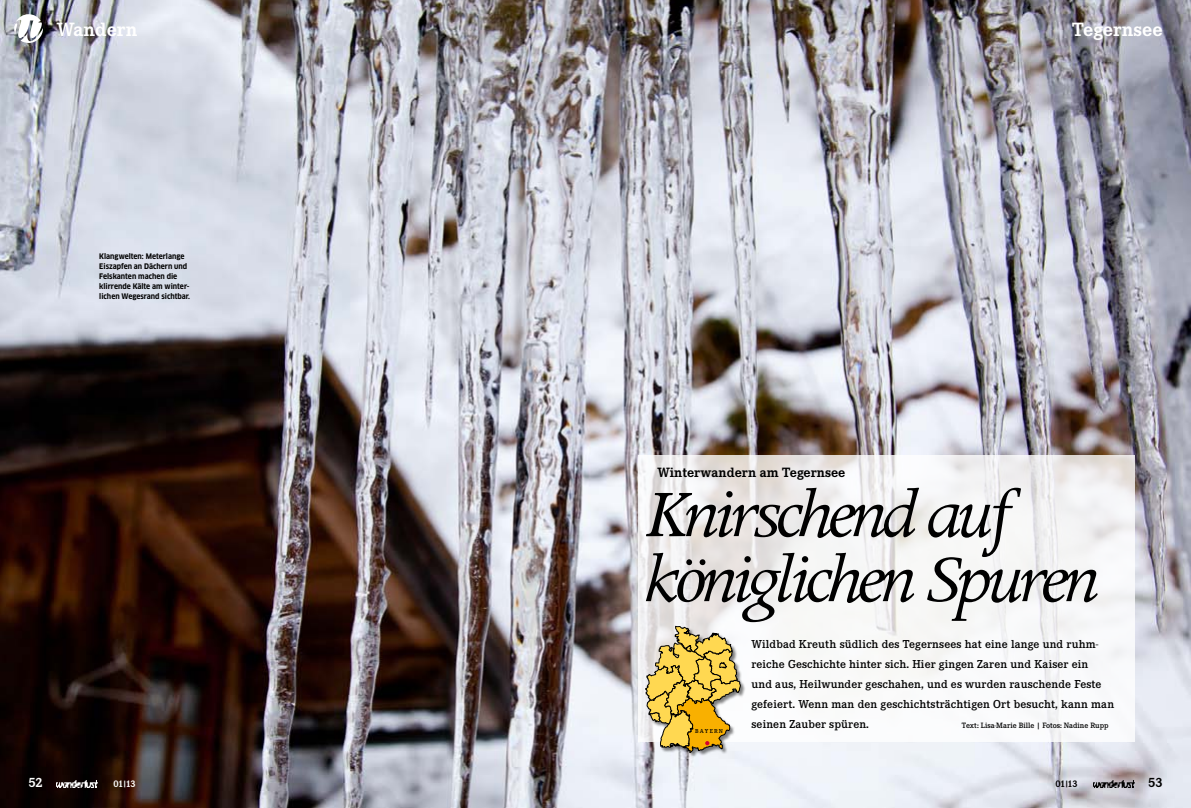
<style>
.page{position:relative;width:1191px;height:808px;background:#fff}
.page>*{position:absolute;margin:0;border:0;box-sizing:border-box;transform-origin:0 0}
.t1{font:italic 75px/65px "Apollo MT Std";letter-spacing:-.07em;color:#000}
.t2{font:700 20px "Corporate E";color:#fff}
.t3{font:700 14px "Corporate E";color:#000}
.t4{font:700 14px "Corporate E";color:#fff}
.t5{font:600 12px/20px "Corporate E";letter-spacing:.01em;color:#000}
.t6{font:700 10px "Corporate E";color:#fff}
.t7{font:700 10px "Corporate E";color:#000}
.t8{font:600 8px "Corporate E";color:#000}
.t9{font:700 7.5px/10px "Clan Pro Narr";color:#000}
.t10{font:600 6px "Corporate E";color:#000}
.s1{font-size:8px}
</style>
<div class="page">
<img style="left:0;top:0;width:1191px;height:808px">
<svg style="left:638px;top:455px;width:496px;height:286px;fill:#f6f6f6"></svg>
<div style="left:645px;top:626px;width:100px;height:131px;background:#000;opacity:.5"></div>
<svg style="left:645px;top:626px;width:96px;height:127px;background:#d5bb6d"></svg>
<img style="left:1093px;top:780px;width:41px;height:7px">
<img style="left:57px;top:780px;width:41px;height:7px">
<svg style="left:14px;top:14px;width:29px;height:29px"></svg>
<h2 class="t2" style="left:57px;top:18px;width:82px">Wandern</h2>
<h2 class="t2" style="left:1072px;top:18px;width:92px">Tegernsee</h2>
<p class="t9" style="left:99px;top:251px;width:92px">Klangwelten: Meterlange<br>Eiszapfen an Dächern und<br>Felskanten machen die klirrende Kälte am winter&shy;lichen Wegesrand sichtbar.</p>
<p class="t3" style="left:657px;top:465px;width:189px">Winterwandern am Tegernsee</p>
<h1 class="t1" style="left:643px;top:487px;width:457px">Knirschend auf königlichen Spuren</h1>
<p class="t10" style="left:695px;top:727px;width:25px">Bayern</p>
<p class="t5" style="left:751px;top:634px;width:364px">Wildbad Kreuth südlich des Tegernsees hat eine lange und ruhm&shy;reiche Geschichte hinter sich. Hier gingen Zaren und Kaiser ein<br>und aus, Heilwunder geschahen, und es wurden rauschende Feste gefeiert. Wenn man den geschichtsträchtigen Ort besucht, kann man seinen Zauber spüren.</p>
<p class="t8" style="left:962px;top:721px;width:148px">Text: Lisa-Marie Bille | Fotos: Nadine Rupp</p>
<p class="t4" style="left:28px;top:775px;width:16px">52</p>
<p class="t6" style="left:113px;top:778px;width:24px">01<span class="s1">|</span>13</p>
<p class="t7" style="left:1055px;top:778px;width:24px">01<span class="s1">|</span>13</p>
<p class="t3" style="left:1148px;top:775px;width:16px">53</p>
</div>
